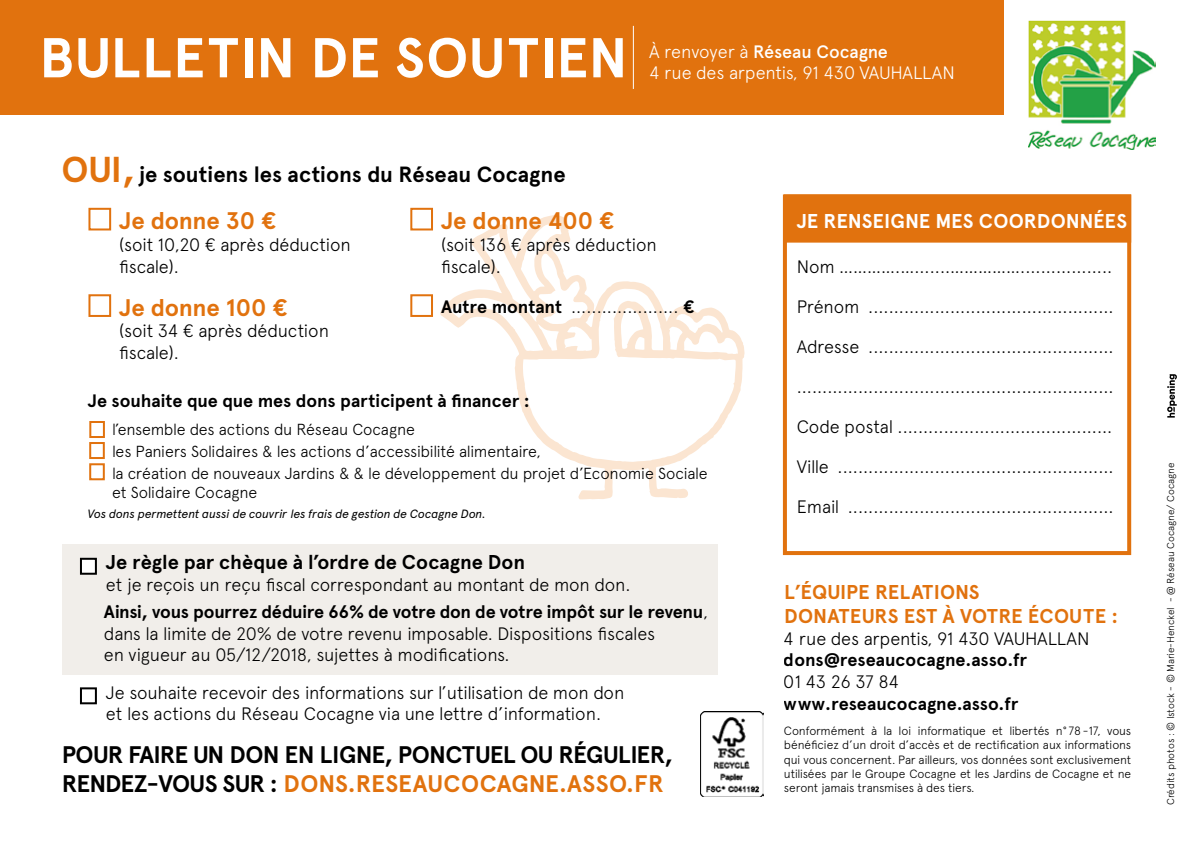
<style>
.page{position:relative;width:1191px;height:842px;background:#fff}
.page>*{position:absolute;margin:0;border:0;box-sizing:border-box;transform-origin:0 0}
.t1{font:700 56px "Apercu";letter-spacing:.015em;color:#fff}
.t2{font:700 24px/28.8px "Apercu";letter-spacing:-.025em;color:#000}
.t3{font:700 24px "Apercu";letter-spacing:-.005em;color:#e1720e}
.t4{font:700 22px "Apercu";color:#000}
.t5{font:700 20px/24px "Apercu";letter-spacing:.005em;color:#e1720e}
.t6{font:700 20px "Apercu";color:#000}
.t7{font:700 20px "Apercu";color:#fff}
.t8{font:300 18px/21.6px "Apercu";letter-spacing:-.015em;color:#000}
.t9{font:700 18px/27.2px "Apercu";letter-spacing:-.005em;color:#000}
.t10{font:300 18px/21.6px "Apercu";letter-spacing:-.01em;color:#fff}
.t11{font:300 16px/22px "Apercu";letter-spacing:-.01em;color:#000}
.t12{font:300 12px/14.4px "Apercu";letter-spacing:-.01em;color:#000;text-align:justify}
.t13{font:italic 12px "Apercu";letter-spacing:-.015em;color:#000}
.t14{font:300 10px "Apercu";letter-spacing:-.01em;color:#000}
.s1{font-weight:500}
.s2{font-size:36px;color:#e1720e}
.s3{font-weight:700}
.s4{font-weight:300}
.s5{color:#e1720e}
</style>
<div class="page">
<svg style="left:440px;top:215px;width:305px;height:285px"></svg>
<div style="left:783px;top:194px;width:348px;height:361px;background:#fff;border:4px solid #e1720e"></div>
<div style="left:0;top:0;width:1003px;height:115px;background:#e1720e"></div>
<img style="left:1028px;top:20px;width:127px;height:129px">
<hr style="left:633px;top:26px;width:1px;height:63px;background:#fff">
<div style="left:88px;top:208px;width:23px;height:22px;border:2px solid #e1720e"></div>
<div style="left:88px;top:294px;width:23px;height:23px;border:2px solid #e1720e"></div>
<div style="left:410px;top:208px;width:23px;height:22px;border:2px solid #e1720e"></div>
<div style="left:784px;top:194px;width:347px;height:49px;background:#e1720e;border:2px solid #e1720e"></div>
<div style="left:410px;top:294px;width:23px;height:23px;background:#fff;border:2px solid #e1720e"></div>
<div style="left:63px;top:544px;width:655px;height:131px;background:#f1eeea"></div>
<div style="left:81px;top:559px;width:15px;height:15px;background:#fff"></div>
<div style="left:80px;top:558px;width:17px;height:17px;border:2px solid #000"></div>
<div style="left:80px;top:687px;width:17px;height:17px;border:2px solid #000"></div>
<svg style="left:1167px;top:374px;width:9px;height:44px"></svg>
<img style="left:701px;top:711px;width:62px;height:85px">
<div style="left:89px;top:421px;width:16px;height:17px;border:2px solid #e1720e"></div>
<div style="left:89px;top:442px;width:16px;height:17px;border:2px solid #e1720e"></div>
<div style="left:89px;top:463px;width:16px;height:17px;border:2px solid #e1720e"></div>
<h1 class="t1" style="left:39px;top:24px;width:590px">BULLETIN DE SOUTIEN</h1>
<p class="t10" style="left:649px;top:40px;width:307px">À renvoyer à <span class="s1">Réseau Cocagne<br></span>4 rue des arpentis, 91 430 VAUHALLAN</p>
<p class="t4" style="left:62px;top:161px;width:505px"><span class="s2">OUI,</span> je soutiens les actions du Réseau Cocagne</p>
<h2 class="t3" style="left:119px;top:207px;width:159px">Je donne 30 €</h2>
<p class="t8" style="left:119px;top:234px;width:233px">(soit 10,20 € après déduction fiscale).</p>
<h2 class="t3" style="left:119px;top:293px;width:170px">Je donne 100 €</h2>
<p class="t8" style="left:119px;top:320px;width:211px">(soit 34 € après déduction fiscale).</p>
<h2 class="t3" style="left:441px;top:207px;width:175px">Je donne 400 €</h2>
<p class="t8" style="left:441px;top:234px;width:217px">(soit 136 € après déduction fiscale).</p>
<p class="t8" style="left:441px;top:296px;width:255px"><span class="s3">Autre montant</span> ..................... <span class="s3">€</span></p>
<p class="t9" style="left:88px;top:387px;width:443px">Je souhaite que que mes dons participent à financer :</p>
<p class="t11" style="left:112px;top:418px;width:597px">l’ensemble des actions du Réseau Cocagne<br>les Paniers Solidaires &amp; les actions d’accessibilité alimentaire,<br>la création de nouveaux Jardins &amp; &amp; le développement du projet d’Economie Sociale</p>
<p class="t11" style="left:112px;top:482px;width:147px">et Solidaire Cocagne</p>
<p class="t13" style="left:88px;top:504px;width:399px">Vos dons permettent aussi de couvrir les frais de gestion de Cocagne Don.</p>
<p class="t6" style="left:106px;top:550px;width:420px">Je règle par chèque à l’ordre de Cocagne Don</p>
<p class="t9" style="left:104px;top:571px;width:606px"><span class="s4">et je reçois un reçu fiscal correspondant au montant de mon don.<br></span>Ainsi, vous pourrez déduire 66% de votre don de votre impôt sur le revenu<span class="s4">,</span></p>
<p class="t8" style="left:104px;top:622px;width:553px">dans la limite de 20% de votre revenu imposable. Dispositions fiscales en vigueur au 05/12/2018, sujettes à modifications.</p>
<p class="t8" style="left:106px;top:681px;width:520px">Je souhaite recevoir des informations sur l’utilisation de mon don et les actions du Réseau Cocagne via une lettre d’information.</p>
<h2 class="t2" style="left:62px;top:740px;width:613px">POUR FAIRE UN DON EN LIGNE, PONCTUEL OU RÉGULIER,<br>RENDEZ-VOUS SUR : <span class="s5">DONS.RESEAUCOCAGNE.ASSO.FR</span></h2>
<p class="t7" style="left:797px;top:209px;width:332px">JE RENSEIGNE MES COORDONNÉES</p>
<p class="t8" style="left:796px;top:256px;width:317px">Nom ………….….......……………..................</p>
<p class="t8" style="left:796px;top:296px;width:318px">Prénom ................................................</p>
<p class="t8" style="left:796px;top:336px;width:318px">Adresse ................................................</p>
<p class="t8" style="left:796px;top:376px;width:318px">..............................................................</p>
<p class="t8" style="left:796px;top:416px;width:317px">Code postal ..........................................</p>
<p class="t8" style="left:796px;top:455px;width:318px">Ville ......................................................</p>
<p class="t8" style="left:796px;top:495px;width:318px">Email ....................................................</p>
<p class="t5" style="left:784px;top:580px;width:335px">L’ÉQUIPE RELATIONS<br>DONATEURS EST À VOTRE ÉCOUTE :</p>
<p class="t8" style="left:784px;top:628px;width:307px">4 rue des arpentis, 91 430 VAUHALLAN</p>
<p class="t9" style="left:784px;top:647px;width:245px">dons@reseaucocagne.asso.fr</p>
<p class="t8" style="left:784px;top:671px;width:117px">01 43 26 37 84</p>
<p class="t9" style="left:784px;top:690px;width:236px">www.reseaucocagne.asso.fr</p>
<p class="t12" style="left:784px;top:723px;width:349px">Conformément à la loi informatique et libertés n° 78-17, vous bénéficiez d’un droit d’accès et de rectification aux informations qui vous concernent. Par ailleurs, vos données sont exclusivement utilisées par le Groupe Cocagne et les Jardins de Cocagne et ne seront jamais transmises à des tiers.</p>
<p class="t14" style="left:1164px;top:805px;width:344px;rotate:-90deg">Crédits photos : © Istock - © Marie-Henckel - @ Réseau Cocagne/ Cocagne</p>
</div>
